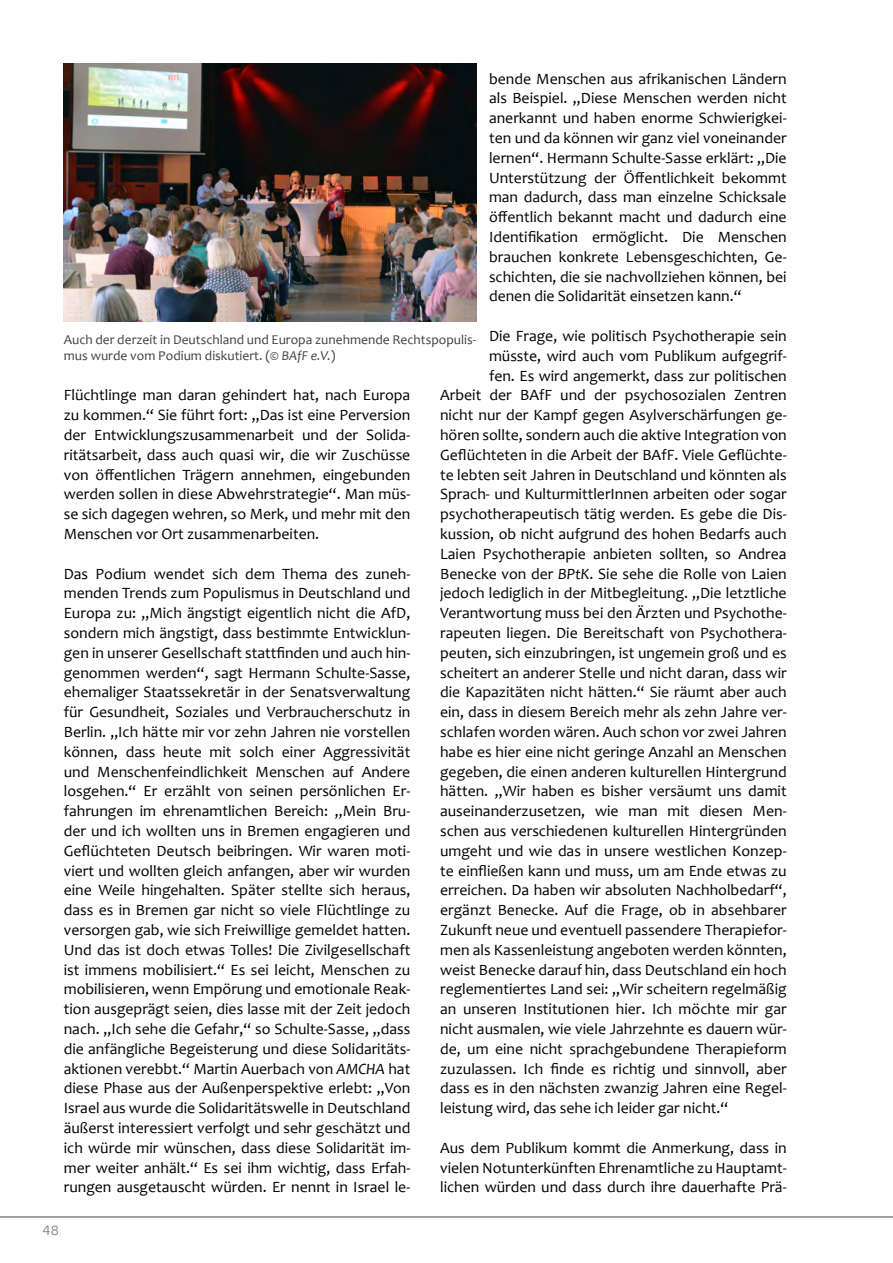
<style>
.page{position:relative;width:893px;height:1263px;background:#fff}
.page>*{position:absolute;margin:0;border:0;box-sizing:border-box;transform-origin:0 0}
.t1{font:15.75px/19.8px "Candara";color:#000;text-align:justify}
.t2{font:300 15px "Bell Gothic";color:#808285}
.t3{font:13.5px/16.5px "Candara";color:#414042}
.s1{font-style:italic}
</style>
<div class="page">
<hr style="left:0;top:1216px;width:893px;height:2px;background:#808285">
<img style="left:64px;top:63px;width:412px;height:258px">
<p class="t1" style="left:489px;top:68px;width:299px">bende Menschen aus afrikanischen Ländern als Beispiel. „Diese Menschen werden nicht anerkannt und haben enorme Schwierigkei&shy;ten und da können wir ganz viel voneinander lernen“. Hermann Schulte-Sasse erklärt: „Die Unterstützung der Öffentlichkeit bekommt man dadurch, dass man einzelne Schicksale öffentlich bekannt macht und dadurch eine Identifikation ermöglicht. Die Menschen brauchen konkrete Lebensgeschichten, Ge&shy;schichten, die sie nachvollziehen können, bei denen die Solidarität einsetzen kann.“</p>
<p class="t1" style="left:489px;top:326px;width:299px">Die Frage, wie politisch Psychotherapie sein</p>
<p class="t1" style="left:489px;top:345px;width:299px">müsste, wird auch vom Publikum aufgegrif-</p>
<p class="t1" style="left:489px;top:365px;width:299px">fen. Es wird angemerkt, dass zur politischen</p>
<p class="t1" style="left:440px;top:385px;width:348px">Arbeit der BAfF und der psychosozialen Zentren</p>
<p class="t1" style="left:440px;top:405px;width:348px">nicht nur der Kampf gegen Asylverschärfungen ge-</p>
<p class="t1" style="left:440px;top:425px;width:348px">hören sollte, sondern auch die aktive Integration von</p>
<p class="t1" style="left:440px;top:444px;width:348px">Geflüchteten in die Arbeit der BAfF. Viele Geflüchte-</p>
<p class="t1" style="left:440px;top:464px;width:348px">te lebten seit Jahren in Deutschland und könnten als</p>
<p class="t1" style="left:440px;top:484px;width:348px">Sprach- und KulturmittlerInnen arbeiten oder sogar</p>
<p class="t1" style="left:440px;top:504px;width:348px">psychotherapeutisch tätig werden. Es gebe die Dis-</p>
<p class="t1" style="left:440px;top:524px;width:348px">kussion, ob nicht aufgrund des hohen Bedarfs auch</p>
<p class="t1" style="left:440px;top:543px;width:348px">Laien Psychotherapie anbieten sollten, so Andrea</p>
<p class="t1" style="left:440px;top:563px;width:348px">Benecke von der <span class="s1">BPtK</span>. Sie sehe die Rolle von Laien</p>
<p class="t1" style="left:440px;top:583px;width:348px">jedoch lediglich in der Mitbegleitung. „Die letztliche</p>
<p class="t1" style="left:440px;top:603px;width:348px">Verantwortung muss bei den Ärzten und Psychothe-</p>
<p class="t1" style="left:440px;top:623px;width:348px">rapeuten liegen. Die Bereitschaft von Psychothera-</p>
<p class="t1" style="left:440px;top:642px;width:348px">peuten, sich einzubringen, ist ungemein groß und es</p>
<p class="t1" style="left:440px;top:662px;width:348px">scheitert an anderer Stelle und nicht daran, dass wir</p>
<p class="t1" style="left:440px;top:682px;width:348px">die Kapazitäten nicht hätten.“ Sie räumt aber auch</p>
<p class="t1" style="left:440px;top:702px;width:348px">ein, dass in diesem Bereich mehr als zehn Jahre ver-</p>
<p class="t1" style="left:440px;top:722px;width:348px">schlafen worden wären. Auch schon vor zwei Jahren</p>
<p class="t1" style="left:440px;top:741px;width:348px">habe es hier eine nicht geringe Anzahl an Menschen</p>
<p class="t1" style="left:440px;top:761px;width:348px">gegeben, die einen anderen kulturellen Hintergrund</p>
<p class="t1" style="left:440px;top:781px;width:348px">hätten. „Wir haben es bisher versäumt uns damit</p>
<p class="t1" style="left:440px;top:801px;width:348px">auseinanderzusetzen, wie man mit diesen Men-</p>
<p class="t1" style="left:440px;top:821px;width:348px">schen aus verschiedenen kulturellen Hintergründen</p>
<p class="t1" style="left:440px;top:840px;width:348px">umgeht und wie das in unsere westlichen Konzep-</p>
<p class="t1" style="left:440px;top:860px;width:348px">te einfließen kann und muss, um am Ende etwas zu</p>
<p class="t1" style="left:440px;top:880px;width:348px">erreichen. Da haben wir absoluten Nachholbedarf“,</p>
<p class="t1" style="left:440px;top:900px;width:348px">ergänzt Benecke. Auf die Frage, ob in absehbarer</p>
<p class="t1" style="left:440px;top:920px;width:348px">Zukunft neue und eventuell passendere Therapiefor-</p>
<p class="t1" style="left:440px;top:939px;width:348px">men als Kassenleistung angeboten werden könnten,</p>
<p class="t1" style="left:440px;top:959px;width:348px">weist Benecke darauf hin, dass Deutschland ein hoch</p>
<p class="t1" style="left:440px;top:979px;width:348px">reglementiertes Land sei: „Wir scheitern regelmäßig</p>
<p class="t1" style="left:440px;top:999px;width:348px">an unseren Institutionen hier. Ich möchte mir gar</p>
<p class="t1" style="left:440px;top:1019px;width:348px">nicht ausmalen, wie viele Jahrzehnte es dauern wür-</p>
<p class="t1" style="left:440px;top:1038px;width:348px">de, um eine nicht sprachgebundene Therapieform</p>
<p class="t1" style="left:440px;top:1058px;width:348px">zuzulassen. Ich finde es richtig und sinnvoll, aber</p>
<p class="t1" style="left:440px;top:1078px;width:348px">dass es in den nächsten zwanzig Jahren eine Regel-</p>
<p class="t1" style="left:440px;top:1098px;width:290px">leistung wird, das sehe ich leider gar nicht.“</p>
<p class="t1" style="left:440px;top:1137px;width:348px">Aus dem Publikum kommt die Anmerkung, dass in vielen Notunterkünften Ehrenamtliche zu Hauptamt&shy;lichen würden und dass durch ihre dauerhafte Prä-</p>
<p class="t3" style="left:64px;top:331px;width:414px">Auch der derzeit in Deutschland und Europa zunehmende Rechtspopulis&shy;mus wurde vom Podium diskutiert. (© <span class="s1">BAfF e.V.</span>)</p>
<p class="t1" style="left:64px;top:385px;width:348px">Flüchtlinge man daran gehindert hat, nach Europa zu kommen.“ Sie führt fort: „Das ist eine Perversion der Entwicklungszusammenarbeit und der Solida&shy;ritätsarbeit, dass auch quasi wir, die wir Zuschüsse von öffentlichen Trägern annehmen, eingebunden werden sollen in diese Abwehrstrategie“. Man müs&shy;se sich dagegen wehren, so Merk, und mehr mit den Menschen vor Ort zusammenarbeiten.</p>
<p class="t1" style="left:64px;top:563px;width:348px">Das Podium wendet sich dem Thema des zuneh&shy;menden Trends zum Populismus in Deutschland und Europa zu: „Mich ängstigt eigentlich nicht die AfD, sondern mich ängstigt, dass bestimmte Entwicklun&shy;gen in unserer Gesellschaft stattfinden und auch hin&shy;genommen werden“, sagt Hermann Schulte-Sasse, ehemaliger Staatssekretär in der Senatsverwaltung für Gesundheit, Soziales und Verbraucherschutz in Berlin. „Ich hätte mir vor zehn Jahren nie vorstellen können, dass heute mit solch einer Aggressivität und Menschenfeindlichkeit Menschen auf Andere losgehen.“ Er erzählt von seinen persönlichen Er&shy;fahrungen im ehrenamtlichen Bereich: „Mein Bru&shy;der und ich wollten uns in Bremen engagieren und Geflüchteten Deutsch beibringen. Wir waren moti&shy;viert und wollten gleich anfangen, aber wir wurden eine Weile hingehalten. Später stellte sich heraus, dass es in Bremen gar nicht so viele Flüchtlinge zu versorgen gab, wie sich Freiwillige gemeldet hatten.<br>Und das ist doch etwas Tolles! Die Zivilgesellschaft ist immens mobilisiert.“ Es sei leicht, Menschen zu mobilisieren, wenn Empörung und emotionale Reak&shy;tion ausgeprägt seien, dies lasse mit der Zeit jedoch nach. „Ich sehe die Gefahr,“ so Schulte-Sasse, „dass die anfängliche Begeisterung und diese Solidaritäts&shy;aktionen verebbt.“ Martin Auerbach von <span class="s1">AMCHA</span> hat diese Phase aus der Außenperspektive erlebt: „Von Israel aus wurde die Solidaritätswelle in Deutschland äußerst interessiert verfolgt und sehr geschätzt und ich würde mir wünschen, dass diese Solidarität im&shy;mer weiter anhält.“ Es sei ihm wichtig, dass Erfah&shy;rungen ausgetauscht würden. Er nennt in Israel le-</p>
<p class="t2" style="left:43px;top:1222px;width:18px">48</p>
</div>
